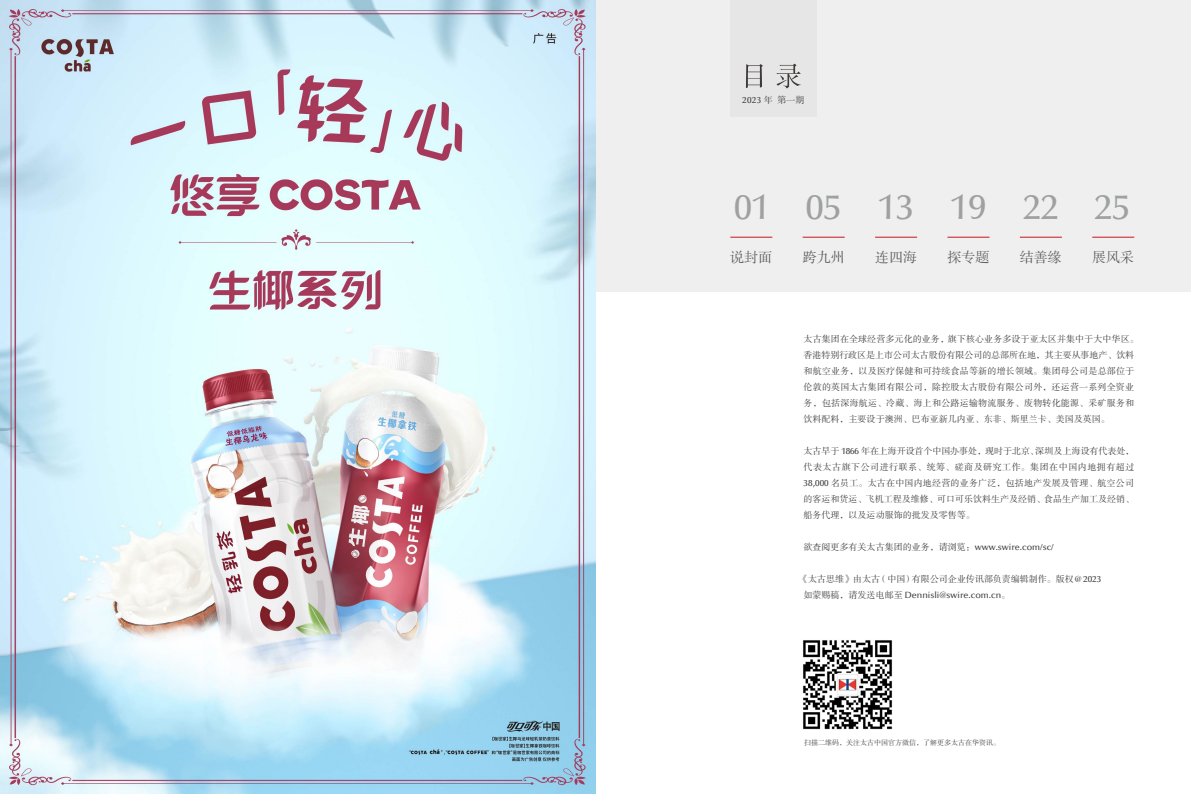
<style>
.page{position:relative;width:1191px;height:794px;background:#fff}
.page>*{position:absolute;margin:0;border:0;box-sizing:border-box;transform-origin:0 0}
.t1{font:500 35.7px "Optima";color:#9fa0a0}
.t2{font:14px "FZSSJW GB1 0";color:#595757}
.t3{font:9px/16px "FZSSJW GB1 0";color:#3e3a39}
.t4{font:500 9px "Optima";color:#3e3a39}
.t5{font:7px "FZSSJW GB1 0";color:#3e3a39}
.s1{font-family:"FZSSJW GB1 0";font-weight:400}
.s2{font-family:"Optima";font-weight:500}
</style>
<div class="page">
<div style="left:595px;top:0;width:596px;height:292px;background:#efefef"></div>
<img style="left:803px;top:640px;width:89px;height:90px">
<hr style="left:730px;top:237px;width:42px;height:1px;background:#c8161e">
<hr style="left:802px;top:237px;width:42px;height:1px;background:#c8161e">
<hr style="left:875px;top:237px;width:42px;height:1px;background:#c8161e">
<hr style="left:947px;top:237px;width:42px;height:1px;background:#c8161e">
<hr style="left:1019px;top:237px;width:42px;height:1px;background:#c8161e">
<hr style="left:1092px;top:237px;width:42px;height:1px;background:#c8161e">
<div style="left:730px;top:0;width:86px;height:116px;background:#e6e6e6"></div>
<svg style="left:746px;top:64px;width:55px;height:24px"></svg>
<img style="left:0;top:0;width:595px;height:794px">
<p class="t4" style="left:742px;top:95px;width:64px">2023 <span class="s1">年 第一期</span></p>
<h1 class="t1" style="left:734px;top:187px;width:37px">01</h1>
<h2 class="t2" style="left:730px;top:249px;width:43px">说封面</h2>
<h1 class="t1" style="left:806px;top:187px;width:37px">05</h1>
<h2 class="t2" style="left:802px;top:249px;width:43px">跨九州</h2>
<h1 class="t1" style="left:878px;top:187px;width:37px">13</h1>
<h2 class="t2" style="left:875px;top:249px;width:43px">连四海</h2>
<h1 class="t1" style="left:950px;top:187px;width:37px">19</h1>
<h2 class="t2" style="left:947px;top:249px;width:43px">探专题</h2>
<h1 class="t1" style="left:1023px;top:187px;width:37px">22</h1>
<h2 class="t2" style="left:1019px;top:249px;width:44px">结善缘</h2>
<h1 class="t1" style="left:1094px;top:187px;width:37px">25</h1>
<h2 class="t2" style="left:1092px;top:249px;width:43px">展风采</h2>
<p class="t3" style="left:803px;top:332px;width:337px">太古集团在全球经营多元化的业务，旗下核心业务多设于亚太区并集中于大中华区。香港特别行政区是上市公司太古股份有限公司的总部所在地，其主要从事地产、饮料和航空业务，以及医疗保健和可持续食品等新的增长领域。集团母公司是总部位于伦敦的英国太古集团有限公司，除控股太古股份有限公司外，还运营一系列全资业务，包括深海航运、冷藏、海上和公路运输物流服务、废物转化能源、采矿服务和饮料配料，主要设于澳洲、巴布亚新几内亚、东非、斯里兰卡、美国及英国。</p>
<p class="t3" style="left:803px;top:444px;width:332px;text-align:justify">太古早于 <span class="s2">1866</span> 年在上海开设首个中国办事处，现时于北京、深圳及上海设有代表处，代表太古旗下公司进行联系、统筹、磋商及研究工作。集团在中国内地拥有超过<span class="s2">38,000</span> 名员工。太古在中国内地经营的业务广泛，包括地产发展及管理、航空公司的客运和货运、飞机工程及维修、可口可乐饮料生产及经销、食品生产加工及经销、船务代理，以及运动服饰的批发及零售等。</p>
<p class="t3" style="left:803px;top:540px;width:252px">欲查阅更多有关太古集团的业务，请浏览：<span class="s2">www.swire.com/sc/</span></p>
<p class="t3" style="left:799px;top:572px;width:304px">《太古思维》由太古（中国）有限公司企业传讯部负责编辑制作。版权＠<span class="s2">2023</span></p>
<p class="t4" style="left:803px;top:590px;width:208px"><span class="s1">如蒙赐稿，请发送电邮至</span> Dennisli@swire.com.cn<span class="s1">。</span></p>
<p class="t5" style="left:804px;top:739px;width:197px">扫描二维码，关注太古中国官方微信，了解更多太古在华资讯。</p>
</div>
